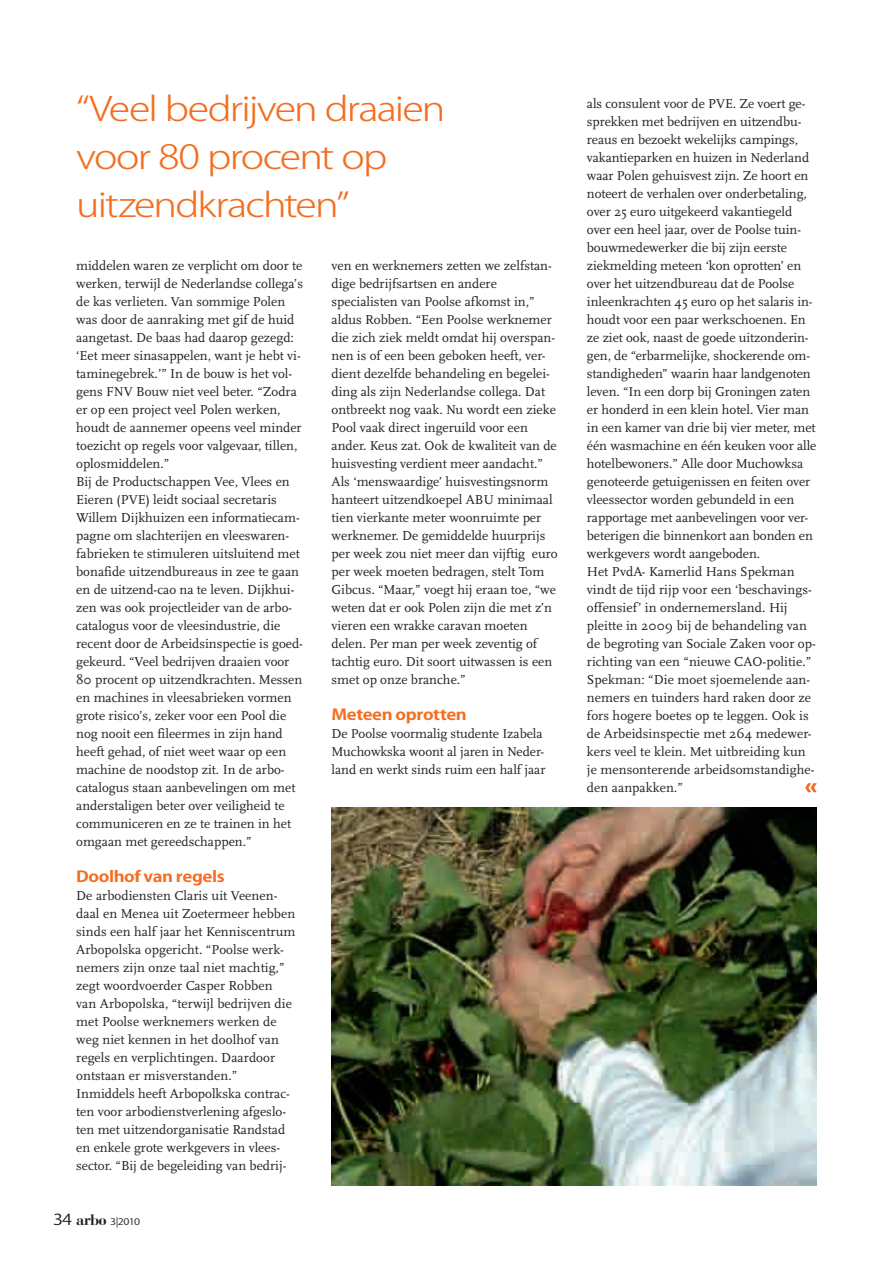
<style>
.page{position:relative;width:893px;height:1263px;background:#fff}
.page>*{position:absolute;margin:0;border:0;box-sizing:border-box;transform-origin:0 0}
.t1{font:33px/48px "Koz Go Pro Light 90 pv RKSJ H";letter-spacing:-.045em;color:#f36e21;scale:1.2 1}
.t2{font:15px "Koz Go Pro Bold 90 pv RKSJ H";letter-spacing:-.025em;color:#f36e21;scale:1.2 1}
.t3{font:13.5px/18px "Scala OT";color:#231f20}
.t4{font:9px "Koz Go Pro Regular 90 pv RKSJ H";color:#231f20;scale:1.2 1}
.s1{font-size:15px}
.s2{font-family:"Bauer Bodoni Std";font-weight:700;font-size:15px}
</style>
<div class="page">
<img style="left:331px;top:807px;width:485px;height:377px">
<svg style="left:805px;top:783px;width:11px;height:9px"></svg>
<h1 class="t1" style="left:76px;top:85px;width:309px">“Veel bedrijven draaien voor 80 procent op uitzend krachten”</h1>
<p class="t3" style="left:76px;top:256px;width:228px">middelen waren ze verplicht om door te werken, terwijl de Nederlandse collega’s de kas verlieten. Van sommige Polen was door de aanraking met gif de huid aangetast. De baas had daarop gezegd: ‘Eet meer sinasappelen, want je hebt vi&shy;taminegebrek.’” In de bouw is het vol&shy;gens FNV Bouw niet veel beter. “Zodra er op een project veel Polen werken, houdt de aannemer opeens veel minder toezicht op regels voor valgevaar, tillen, oplosmiddelen.”<br>Bij de Productschappen Vee, Vlees en Eieren (PVE) leidt sociaal secretaris Willem Dijkhuizen een informatiecam&shy;pagne om slachterijen en vleeswaren&shy;fabrieken te stimuleren uitsluitend met bonafide uitzendbureaus in zee te gaan en de uitzend-cao na te leven. Dijkhui&shy;zen was ook projectleider van de arbo&shy;catalogus voor de vleesindustrie, die recent door de Arbeidsinspectie is goed&shy;gekeurd. “Veel bedrijven draaien voor 80 procent op uitzendkrachten. Messen en machines in vleesabrieken vormen grote risico’s, zeker voor een Pool die nog nooit een fileermes in zijn hand heeft gehad, of niet weet waar op een machine de noodstop zit. In de arbo&shy;catalogus staan aanbevelingen om met anderstaligen beter over veiligheid te communiceren en ze te trainen in het omgaan met gereedschappen.”</p>
<p class="t2" style="left:76px;top:866px;width:125px">Doolhof van regels</p>
<p class="t3" style="left:76px;top:886px;width:221px">De arbodiensten Claris uit Veenen&shy;daal en Menea uit Zoetermeer hebben sinds een half jaar het Kenniscentrum Arbopolska opgericht. “Poolse werk&shy;nemers zijn onze taal niet machtig,” zegt woordvoerder Casper Robben van Arbopolska, “terwijl bedrijven die met Poolse werknemers werken de weg niet kennen in het doolhof van regels en verplichtingen. Daardoor ontstaan er misverstanden.” Inmiddels heeft Arbopolkska contrac&shy;ten voor arbodienstverlening afgeslo&shy;ten met uitzendorganisatie Randstad en enkele grote werkgevers in vlees&shy;sector. “Bij de begeleiding van bedrij-</p>
<p class="t4" style="left:53px;top:1214px;width:74px"><span class="s1">34</span> <span class="s2">arbo</span> 3|2010</p>
<p class="t3" style="left:331px;top:256px;width:227px">ven en werknemers zetten we zelfstan&shy;dige bedrijfsartsen en andere specialisten van Poolse afkomst in,” aldus Robben. “Een Poolse werknemer die zich ziek meldt omdat hij overspan&shy;nen is of een been geboken heeft, ver&shy;dient dezelfde behandeling en begelei&shy;ding als zijn Nederlandse collega. Dat ontbreekt nog vaak. Nu wordt een zieke Pool vaak direct ingeruild voor een ander. Keus zat. Ook de kwaliteit van de huisvesting verdient meer aandacht.” Als ‘menswaardige’ huisvestingsnorm hanteert uitzendkoepel ABU minimaal tien vierkante meter woonruimte per werknemer. De gemiddelde huurprijs per week zou niet meer dan vijftig euro per week moeten bedragen, stelt Tom Gibcus. “Maar,” voegt hij eraan toe, “we weten dat er ook Polen zijn die met z’n vieren een wrakke caravan moeten delen. Per man per week zeventig of tachtig euro. Dit soort uitwassen is een smet op onze branche.”</p>
<p class="t2" style="left:331px;top:704px;width:114px">Meteen oprotten</p>
<p class="t3" style="left:331px;top:724px;width:215px">De Poolse voormalig studente Izabela<br>Muchowkska woont al jaren in Neder&shy;land en werkt sinds ruim een half jaar</p>
<p class="t3" style="left:586px;top:94px;width:231px">als consulent voor de PVE. Ze voert ge&shy;sprekken met bedrijven en uitzendbu&shy;reaus en bezoekt wekelijks campings, vakantieparken en huizen in Nederland waar Polen gehuisvest zijn. Ze hoort en noteert de verhalen over onderbetaling, over 25 euro uitgekeerd vakantiegeld over een heel jaar, over de Poolse tuin&shy;bouwmedewerker die bij zijn eerste ziekmelding meteen ‘kon oprotten’ en over het uitzendbureau dat de Poolse inleenkrachten 45 euro op het salaris in&shy;houdt voor een paar werkschoenen. En ze ziet ook, naast de goede uitzonderin&shy;gen, de “erbarmelijke, shockerende om&shy;standigheden” waarin haar landgenoten leven. “In een dorp bij Groningen zaten er honderd in een klein hotel. Vier man in een kamer van drie bij vier meter, met één wasmachine en één keuken voor alle hotelbewoners.” Alle door Muchowksa genoteerde getuigenissen en feiten over vleessector worden gebundeld in een rapportage met aanbevelingen voor ver&shy;beterigen die binnenkort aan bonden en werkgevers wordt aangeboden.<br>Het PvdA- Kamerlid Hans Spekman vindt de tijd rijp voor een ‘beschavings&shy;offensief’ in ondernemersland. Hij pleitte in 2009 bij de behandeling van de begroting van Sociale Zaken voor op&shy;richting van een “nieuwe CAO-politie.” Spekman: “Die moet sjoemelende aan&shy;nemers en tuinders hard raken door ze fors hogere boetes op te leggen. Ook is de Arbeidsinspectie met 264 medewer&shy;kers veel te klein. Met uitbreiding kun je mensonterende arbeidsomstandighe&shy;den aanpakken.”</p>
</div>
